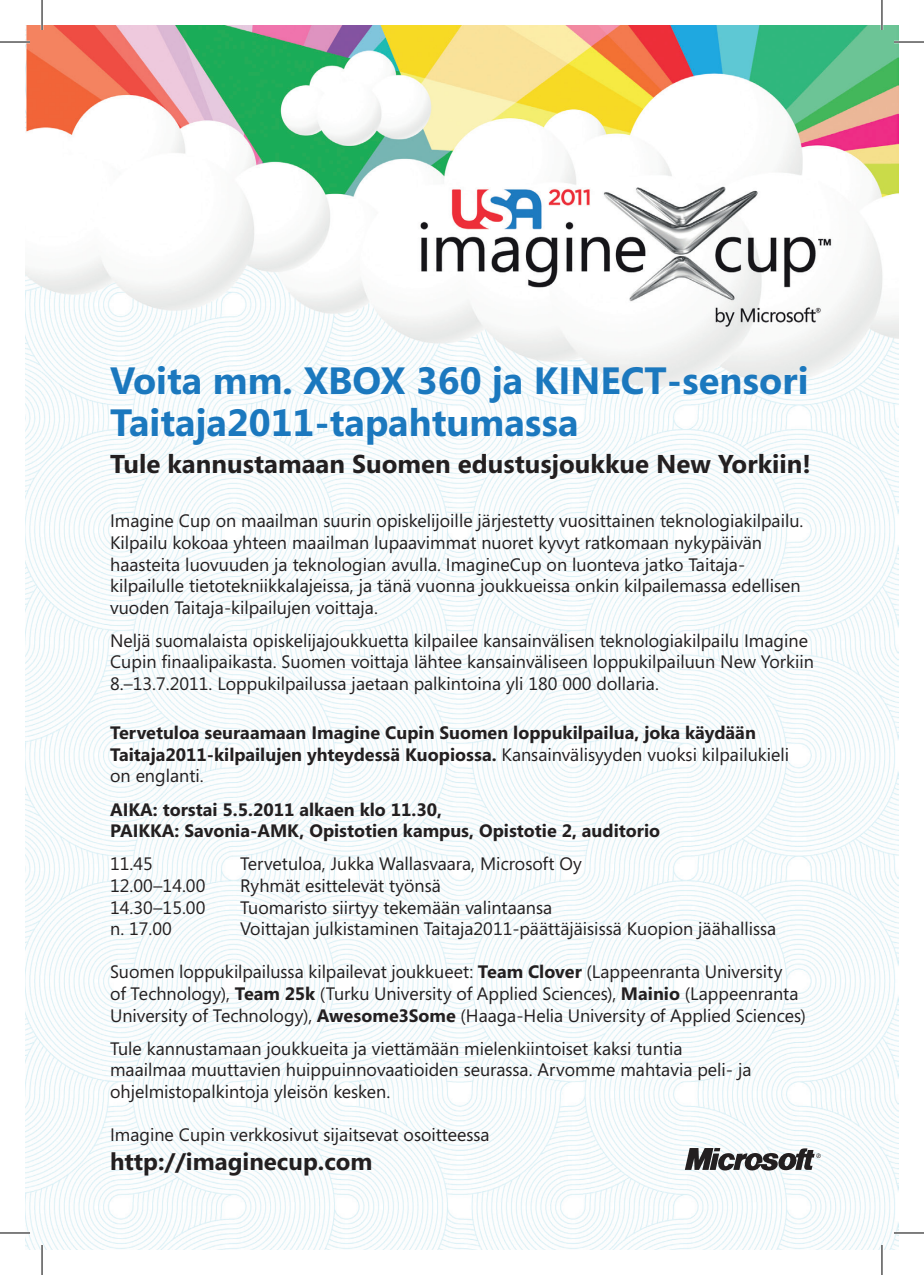
<style>
.page{position:relative;width:924px;height:1275px;background:#fff}
.page>*{position:absolute;margin:0;border:0;box-sizing:border-box;transform-origin:0 0}
.t1{font:700 38px/42px "Segoe";color:#1b78be}
.t2{font:700 25.8px "Segoe";color:#231f20}
.t3{font:700 24px "Segoe";color:#231f20}
.t4{font:18px/21.6px "Segoe";color:#231f20}
.t5{font:700 18px/21.6px "Segoe";color:#231f20}
.s1{font-weight:400}
.s2{font-weight:700}
</style>
<div class="page">
<img style="left:26px;top:25px;width:871px;height:1225px">
<svg style="left:684px;top:1148px;width:136px;height:22px"></svg>
<hr style="left:0;top:41px;width:30px;height:2px;background:#fff">
<hr style="left:893px;top:41px;width:30px;height:2px;background:#fff">
<hr style="left:0;top:1231px;width:30px;height:3px;background:#fff">
<hr style="left:893px;top:1231px;width:30px;height:3px;background:#fff">
<hr style="left:41px;top:0;width:2px;height:30px;background:#fff">
<hr style="left:41px;top:1245px;width:2px;height:30px;background:#fff">
<hr style="left:880px;top:0;width:2px;height:30px;background:#fff">
<hr style="left:880px;top:1245px;width:2px;height:30px;background:#fff">
<hr style="left:0;top:42px;width:30px;height:1px;background:#000">
<hr style="left:893px;top:42px;width:30px;height:1px;background:#000">
<hr style="left:0;top:1232px;width:30px;height:1px;background:#000">
<hr style="left:893px;top:1232px;width:30px;height:1px;background:#000">
<hr style="left:42px;top:0;width:1px;height:30px;background:#000">
<hr style="left:42px;top:1245px;width:1px;height:30px;background:#000">
<hr style="left:881px;top:0;width:1px;height:30px;background:#000">
<hr style="left:881px;top:1245px;width:1px;height:30px;background:#000">
<h1 class="t1" style="left:110px;top:360px;width:699px">Voita mm. XBOX 360 ja KINECT-sensori<br>Taitaja2011-tapahtumassa</h1>
<h2 class="t2" style="left:110px;top:449px;width:702px">Tule kannustamaan Suomen edustusjoukkue New Yorkiin!</h2>
<p class="t4" style="left:110px;top:510px;width:694px">Imagine Cup on maailman suurin opiskelijoille järjestetty vuosittainen teknologiakilpailu.<br>Kilpailu kokoaa yhteen maailman lupaavimmat nuoret kyvyt ratkomaan nykypäivän haasteita luovuuden ja teknologian avulla. ImagineCup on luonteva jatko Taitaja&shy;kilpailulle tietotekniikkalajeissa, ja tänä vuonna joukkueissa onkin kilpailemassa edellisen vuoden Taitaja-kilpailujen voittaja.</p>
<p class="t4" style="left:110px;top:630px;width:705px">Neljä suomalaista opiskelijajoukkuetta kilpailee kansainvälisen teknologiakilpailu Imagine<br>Cupin finaalipaikasta. Suomen voittaja lähtee kansainväliseen loppukilpailuun New Yorkiin<br>8.–13.7.2011. Loppukilpailussa jaetaan palkintoina yli 180 000 dollaria.</p>
<p class="t5" style="left:110px;top:722px;width:680px">Tervetuloa seuraamaan Imagine Cupin Suomen loppukilpailua, joka käydään<br>Taitaja2011-kilpailujen yhteydessä Kuopiossa. <span class="s1">Kansainvälisyyden vuoksi kilpailukieli on englanti.</span></p>
<p class="t5" style="left:110px;top:798px;width:551px">AIKA: torstai 5.5.2011 alkaen klo 11.30,<br>PAIKKA: Savonia-AMK, Opistotien kampus, Opistotie 2, auditorio</p>
<p class="t4" style="left:110px;top:853px;width:44px">11.45</p>
<p class="t4" style="left:240px;top:853px;width:343px">Tervetuloa, Jukka Wallasvaara, Microsoft Oy</p>
<p class="t4" style="left:110px;top:875px;width:97px">12.00–14.00</p>
<p class="t4" style="left:240px;top:875px;width:202px">Ryhmät esittelevät työnsä</p>
<p class="t4" style="left:110px;top:896px;width:97px">14.30–15.00</p>
<p class="t4" style="left:240px;top:896px;width:313px">Tuomaristo siirtyy tekemään valintaansa</p>
<p class="t4" style="left:110px;top:918px;width:63px">n. 17.00</p>
<p class="t4" style="left:240px;top:918px;width:537px">Voittajan julkistaminen Taitaja2011-päättäjäisissä Kuopion jäähallissa</p>
<p class="t4" style="left:110px;top:961px;width:697px">Suomen loppukilpailussa kilpailevat joukkueet: <span class="s2">Team Clover</span> (Lappeenranta University<br>of Technology), <span class="s2">Team 25k</span> (Turku University of Applied Sciences), <span class="s2">Mainio</span> (Lappeenranta<br>University of Technology), <span class="s2">Awesome3Some</span> (Haaga-Helia University of Applied Sciences)</p>
<p class="t4" style="left:110px;top:1037px;width:642px">Tule kannustamaan joukkueita ja viettämään mielenkiintoiset kaksi tuntia maailmaa muuttavien huippuinnovaatioiden seurassa. Arvomme mahtavia peli- ja ohjelmistopalkintoja yleisön kesken.</p>
<p class="t4" style="left:110px;top:1124px;width:381px">Imagine Cupin verkkosivut sijaitsevat osoitteessa</p>
<h3 class="t3" style="left:110px;top:1147px;width:264px">http://imaginecup.com</h3>
</div>
